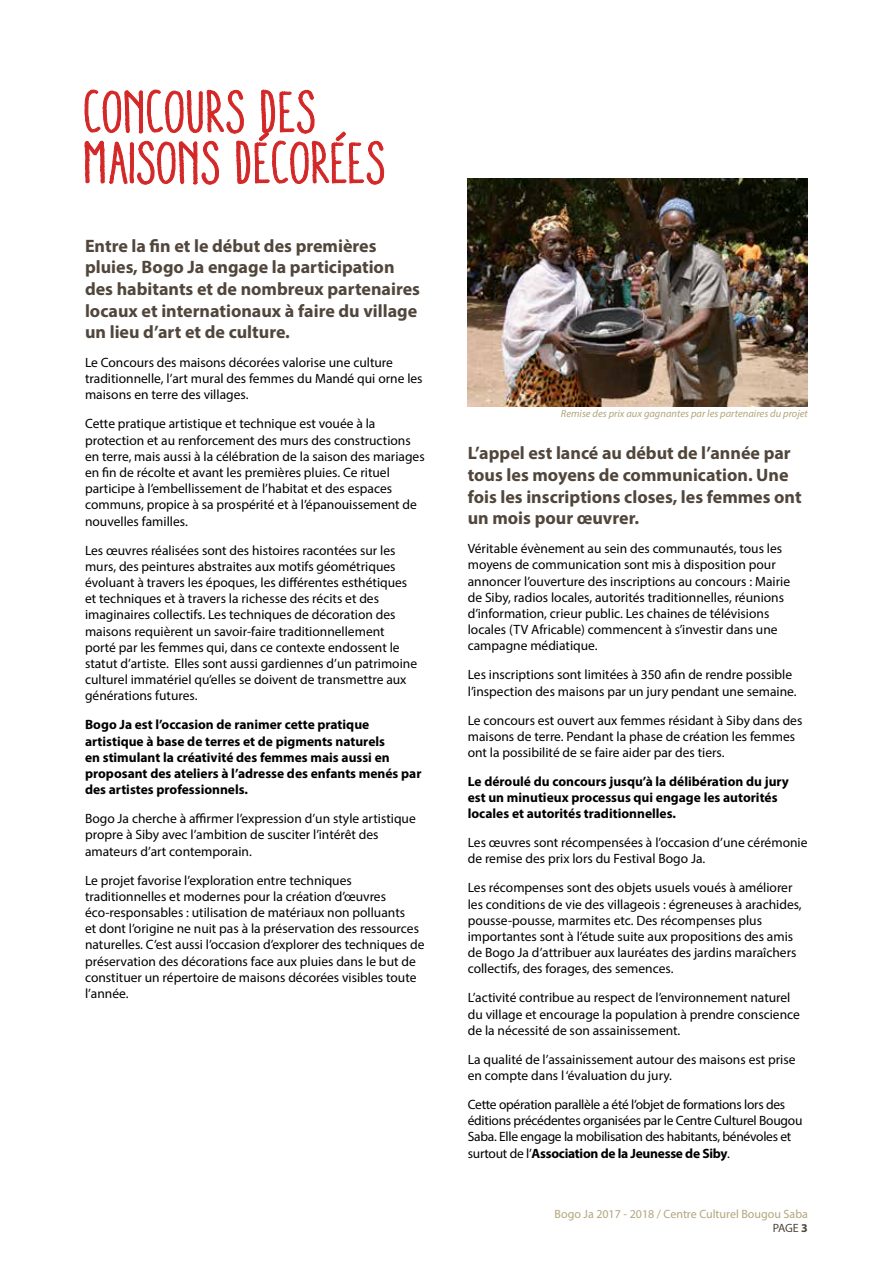
<style>
.page{position:relative;width:893px;height:1263px;background:#fff}
.page>*{position:absolute;margin:0;border:0;box-sizing:border-box;transform-origin:0 0}
.t1{font:condensed 58.5px/51px "Aracne";color:#d32827}
.t2{font:700 18px/21.6px "Myriad Pro";color:#51463b}
.t3{font:13.5px/16.2px "Myriad Pro";color:#000}
.t4{font:700 13.5px/16.2px "Myriad Pro";color:#000}
.t5{font:13.5px/16.2px "Myriad Pro";letter-spacing:-.02em;color:#000}
.t6{font:12px/14.4px "Myriad Pro";color:#b2a67b;text-align:right}
.t7{font:italic 10.5px "Myriad Pro";color:#b2a67b}
.s1{font-weight:700}
.s2{color:#51463b}
.s3{font-weight:700;color:#51463b}
</style>
<div class="page">
<svg style="left:84px;top:89px;width:300px;height:96px"></svg>
<img style="left:468px;top:179px;width:340px;height:227px">
<h1 class="t1" style="left:85px;top:85px;width:304px">CONCOURS DES<br>MAISONS DÉCORÉES</h1>
<h2 class="t2" style="left:85px;top:234px;width:336px">Entre la fin et le début des premières pluies, Bogo Ja engage la participation des habitants et de nombreux partenaires locaux et internationaux à faire du village un lieu d’art et de culture.</h2>
<p class="t3" style="left:85px;top:354px;width:339px">Le Concours des maisons décorées valorise une culture traditionnelle, l’art mural des femmes du Mandé qui orne les maisons en terre des villages.</p>
<p class="t3" style="left:85px;top:416px;width:341px">Cette pratique artistique et technique est vouée à la protection et au renforcement des murs des constructions en terre, mais aussi à la célébration de la saison des mariages en fin de récolte et avant les premières pluies. Ce rituel participe à l’embellissement de l’habitat et des espaces communs, propice à sa prospérité et à l’épanouissement de nouvelles familles.</p>
<p class="t3" style="left:85px;top:542px;width:334px">Les œuvres réalisées sont des histoires racontées sur les murs, des peintures abstraites aux motifs géométriques évoluant à travers les époques, les différentes esthétiques et techniques et à travers la richesse des récits et des imaginaires collectifs. Les techniques de décoration des maisons requièrent un savoir-faire traditionnellement porté par les femmes qui, dans ce contexte endossent le statut d’artiste. Elles sont aussi gardiennes d’un patrimoine culturel immatériel qu’elles se doivent de transmettre aux générations futures.</p>
<p class="t4" style="left:85px;top:716px;width:338px">Bogo Ja est l’occasion de ranimer cette pratique artistique à base de terres et de pigments naturels<br>en stimulant la créativité des femmes mais aussi en proposant des ateliers à l’adresse des enfants menés par des artistes professionnels.</p>
<p class="t3" style="left:85px;top:810px;width:332px">Bogo Ja cherche à affirmer l’expression d’un style artistique propre à Siby avec l’ambition de susciter l’intérêt des amateurs d’art contemporain.</p>
<p class="t3" style="left:85px;top:872px;width:341px">Le projet favorise l’exploration entre techniques traditionnelles et modernes pour la création d’œuvres éco-responsables : utilisation de matériaux non polluants<br>et dont l’origine ne nuit pas à la préservation des ressources naturelles. C’est aussi l’occasion d’explorer des techniques de préservation des décorations face aux pluies dans le but de constituer un répertoire de maisons décorées visibles toute l’année.</p>
<p class="t7" style="left:561px;top:407px;width:248px">Remise des prix aux gagnantes par les partenaires du projet</p>
<h2 class="t2" style="left:468px;top:442px;width:335px">L’appel est lancé au début de l’année par tous les moyens de communication. Une fois les inscriptions closes, les femmes ont un mois pour œuvrer.</h2>
<p class="t3" style="left:468px;top:540px;width:324px">Véritable évènement au sein des communautés, tous les moyens de communication sont mis à disposition pour annoncer l’ouverture des inscriptions au concours : Mairie de Siby, radios locales, autorités traditionnelles, réunions d’information, crieur public. Les chaines de télévisions locales (TV Africable) commencent à s’investir dans une campagne médiatique.</p>
<p class="t3" style="left:468px;top:666px;width:330px">Les inscriptions sont limitées à 350 afin de rendre possible l’inspection des maisons par un jury pendant une semaine.</p>
<p class="t3" style="left:468px;top:712px;width:336px">Le concours est ouvert aux femmes résidant à Siby dans des maisons de terre. Pendant la phase de création les femmes ont la possibilité de se faire aider par des tiers.</p>
<p class="t4" style="left:468px;top:773px;width:323px">Le déroulé du concours jusqu’à la délibération du jury est un minutieux processus qui engage les autorités locales et autorités traditionnelles.</p>
<p class="t3" style="left:468px;top:834px;width:341px">Les œuvres sont récompensées à l’occasion d’une cérémonie de remise des prix lors du Festival Bogo Ja.</p>
<p class="t3" style="left:468px;top:879px;width:335px">Les récompenses sont des objets usuels voués à améliorer les conditions de vie des villageois : égreneuses à arachides, pousse-pousse, marmites etc. Des récompenses plus importantes sont à l’étude suite aux propositions des amis de Bogo Ja d’attribuer aux lauréates des jardins maraîchers collectifs, des forages, des semences.</p>
<p class="t3" style="left:468px;top:989px;width:334px">L’activité contribue au respect de l’environnement naturel du village et encourage la population à prendre conscience de la nécessité de son assainissement.</p>
<p class="t3" style="left:468px;top:1051px;width:329px">La qualité de l’assainissement autour des maisons est prise en compte dans l ‘évaluation du jury.</p>
<p class="t5" style="left:468px;top:1096px;width:336px">Cette opération parallèle a été l’objet de formations lors des éditions précédentes organisées par le Centre Culturel Bougou Saba. Elle engage la mobilisation des habitants, bénévoles et surtout de l’<span class="s1">Association de la Jeunesse de Siby</span>.</p>
<p class="t6" style="left:555px;top:1206px;width:255px">Bogo Ja 2017 - 2018 / Centre Culturel Bougou Saba<br><span class="s2">PAGE</span> <span class="s3">3</span></p>
</div>
